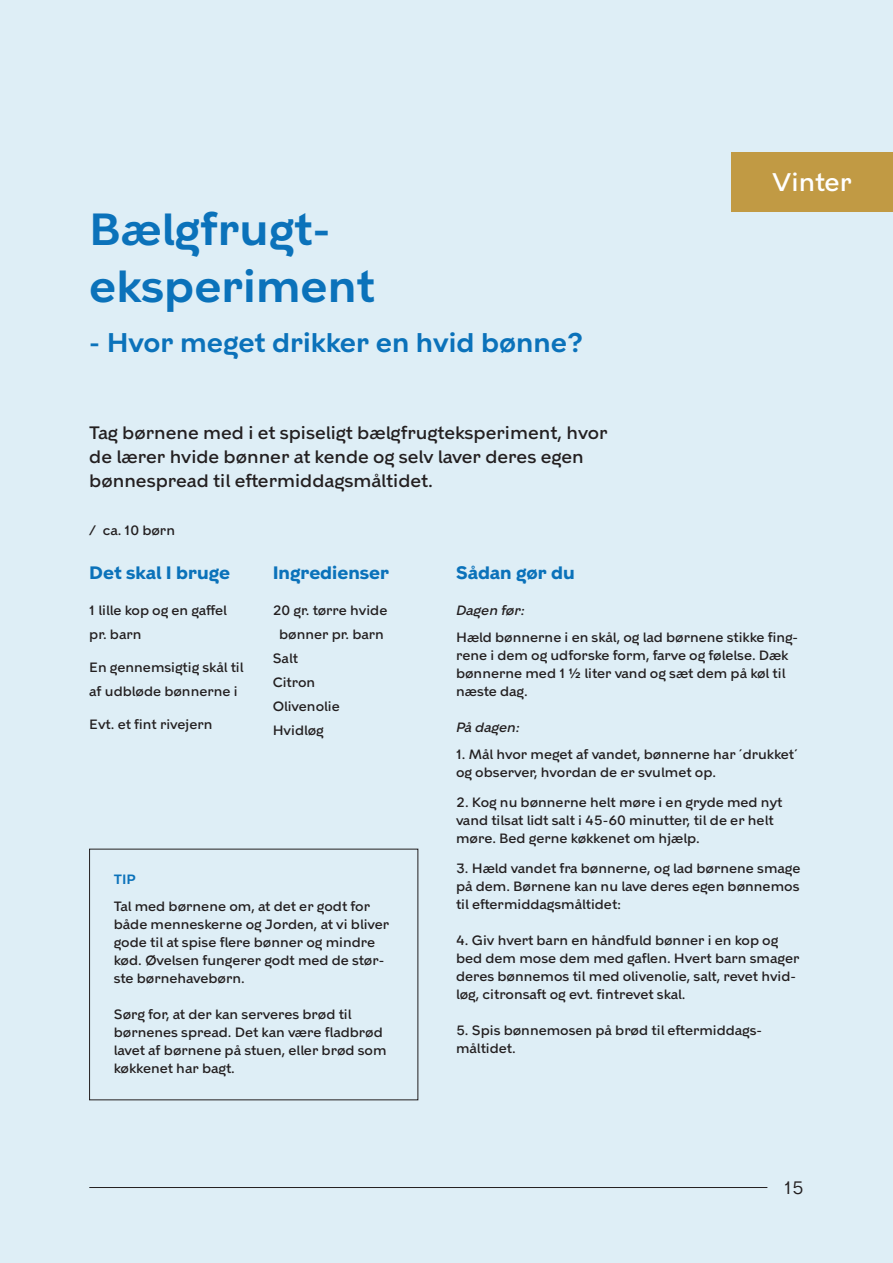
<style>
.page{position:relative;width:893px;height:1263px;background:#deeef6}
.page>*{position:absolute;margin:0;border:0;box-sizing:border-box;transform-origin:0 0}
.t1{font:600 45px "KBH";color:#0b72ba}
.t2{font:600 27px "KBH";color:#0b72ba}
.t3{font:500 25.5px "KBH";color:#fff}
.t4{font:500 18px/24px "KBH";color:#231f20}
.t5{font:700 18px "KBH";color:#0b72ba}
.t6{font:18px "KBH";color:#231f20}
.t7{font:500 13.5px/18px "KBH";color:#231f20}
.t8{font:italic 500 13.5px "KBH";color:#231f20}
.t9{font:600 13.5px "KBH";color:#0b72ba}
</style>
<div class="page">
<div style="left:731px;top:152px;width:162px;height:60px;background:#c19a44"></div>
<hr style="left:89px;top:1187px;width:678px;height:1px;background:#231f20">
<p class="t1" style="left:89px;top:202px;width:243px">Bælgfrugt-</p>
<p class="t1" style="left:89px;top:259px;width:287px">eksperiment</p>
<p class="t2" style="left:89px;top:326px;width:496px">- Hvor meget drikker en hvid bønne?</p>
<p class="t4" style="left:89px;top:420px;width:520px">Tag børnene med i et spiseligt bælgfrugteksperiment, hvor de lærer hvide bønner at kende og selv laver deres egen bønnespread til eftermiddagsmåltidet.</p>
<p class="t7" style="left:89px;top:521px;width:87px">/ ca. 10 børn</p>
<p class="t3" style="left:772px;top:167px;width:81px">Vinter</p>
<p class="t5" style="left:89px;top:562px;width:142px">Det skal I bruge</p>
<p class="t7" style="left:89px;top:601px;width:139px">1 lille kop og en gaffel</p>
<p class="t7" style="left:89px;top:625px;width:54px">pr. barn</p>
<p class="t7" style="left:89px;top:655px;width:156px;line-height:24px">En gennemsigtig skål til af udbløde bønnerne i</p>
<p class="t7" style="left:89px;top:715px;width:125px">Evt. et fint rivejern</p>
<p class="t5" style="left:273px;top:562px;width:118px">Ingredienser</p>
<p class="t7" style="left:273px;top:601px;width:116px">20 gr. tørre hvide</p>
<p class="t7" style="left:279px;top:625px;width:106px">bønner pr. barn</p>
<p class="t7" style="left:273px;top:649px;width:27px">Salt</p>
<p class="t7" style="left:273px;top:673px;width:44px">Citron</p>
<p class="t7" style="left:273px;top:697px;width:69px">Olivenolie</p>
<p class="t7" style="left:273px;top:721px;width:53px">Hvidløg</p>
<p class="t9" style="left:114px;top:871px;width:23px">TIP</p>
<p class="t7" style="left:114px;top:898px;width:258px">Tal med børnene om, at det er godt for</p>
<p class="t7" style="left:114px;top:916px;width:277px">både menneskerne og Jorden, at vi bliver gode til at spise flere bønner og mindre kød. Øvelsen fungerer godt med de stør&shy;ste børnehavebørn.</p>
<p class="t7" style="left:114px;top:1006px;width:239px">Sørg for, at der kan serveres brød til</p>
<p class="t7" style="left:114px;top:1024px;width:274px">børnenes spread. Det kan være fladbrød lavet af børnene på stuen, eller brød som køkkenet har bagt.</p>
<p class="t5" style="left:456px;top:562px;width:120px">Sådan gør du</p>
<p class="t8" style="left:456px;top:602px;width:70px">Dagen før:</p>
<p class="t7" style="left:456px;top:628px;width:344px">Hæld bønnerne i en skål, og lad børnene stikke fing&shy;rene i dem og udforske form, farve og følelse. Dæk bønnerne med 1 ½ liter vand og sæt dem på køl til næste dag.</p>
<p class="t8" style="left:456px;top:719px;width:65px">På dagen:</p>
<p class="t7" style="left:456px;top:745px;width:343px">1. Mål hvor meget af vandet, bønnerne har ´drukket´ og observer, hvordan de er svulmet op.</p>
<p class="t7" style="left:456px;top:793px;width:328px">2. Kog nu bønnerne helt møre i en gryde med nyt vand tilsat lidt salt i 45-60 minutter, til de er helt møre. Bed gerne køkkenet om hjælp.</p>
<p class="t7" style="left:456px;top:859px;width:346px;text-align:justify">3. Hæld vandet fra bønnerne, og lad børnene smage på dem. Børnene kan nu lave deres egen bønnemos til eftermiddagsmåltidet:</p>
<p class="t7" style="left:456px;top:931px;width:345px">4. Giv hvert barn en håndfuld bønner i en kop og bed dem mose dem med gaflen. Hvert barn smager deres bønnemos til med olivenolie, salt, revet hvid&shy;løg, citronsaft og evt. fintrevet skal.</p>
<p class="t7" style="left:456px;top:1021px;width:308px">5. Spis bønnemosen på brød til eftermiddags-</p>
<p class="t7" style="left:456px;top:1039px;width:61px">måltidet.</p>
<p class="t6" style="left:784px;top:1176px;width:21px">15</p>
</div>
